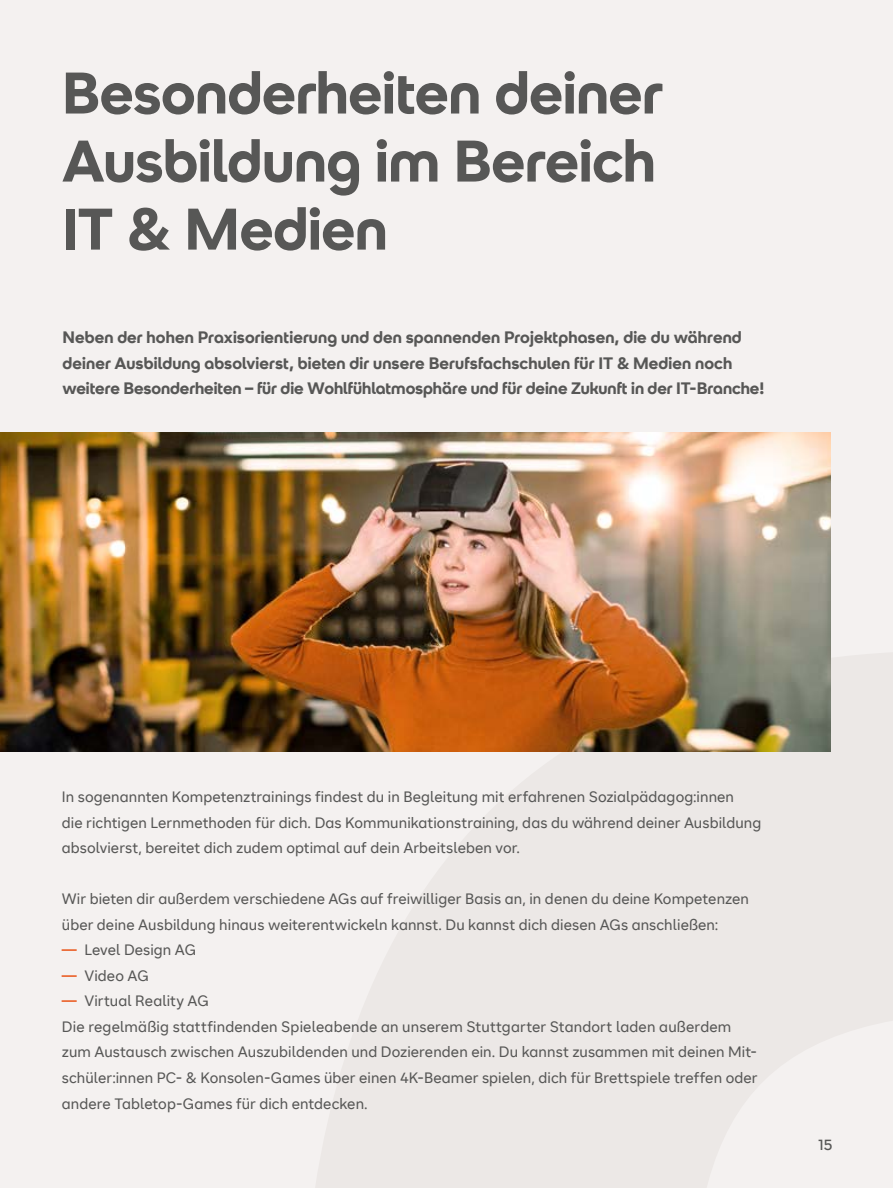
<style>
.page{position:relative;width:893px;height:1188px;background:#f4f1f0}
.page>*{position:absolute;margin:0;border:0;box-sizing:border-box;transform-origin:0 0}
.t1{font:700 58.5px/68.1px "SRH Headline";letter-spacing:-.005em;color:#575756}
.t2{font:700 16.5px/25.5px "SRH Headline";letter-spacing:.005em;color:#575756}
.t3{font:15px/25.5px "SRH Text";letter-spacing:.005em;color:#575756}
.t4{font:15px "SRH Headline";color:#575756}
.s1{color:#e94e0f}
</style>
<div class="page">
<img style="left:0;top:432px;width:831px;height:319px">
<h1 class="t1" style="left:62px;top:59px;width:602px">Besonderheiten deiner<br>Ausbildung im Bereich<br>IT &amp; Medien</h1>
<p class="t2" style="left:63px;top:325px;width:704px">Neben der hohen Praxisorientierung und den spannenden Projektphasen, die du während deiner Ausbildung absolvierst, bieten dir unsere Berufsfachschulen für IT &amp; Medien noch weitere Besonderheiten – für die Wohlfühlatmosphäre und für deine Zukunft in der IT-Branche!</p>
<p class="t3" style="left:62px;top:784px;width:701px">In sogenannten Kompetenztrainings findest du in Begleitung mit erfahrenen Sozialpädagog:innen<br>die richtigen Lernmethoden für dich. Das Kommunikationstraining, das du während deiner Ausbildung absolvierst, bereitet dich zudem optimal auf dein Arbeitsleben vor.</p>
<p class="t3" style="left:62px;top:887px;width:688px">Wir bieten dir außerdem verschiedene AGs auf freiwilliger Basis an, in denen du deine Kompetenzen über deine Ausbildung hinaus weiterentwickeln kannst. Du kannst dich diesen AGs anschließen:</p>
<p class="t3" style="left:62px;top:938px;width:136px"><span class="s1">—</span> Level Design AG</p>
<p class="t3" style="left:62px;top:963px;width:88px"><span class="s1">—</span> Video AG</p>
<p class="t3" style="left:62px;top:989px;width:697px"><span class="s1">—</span> Virtual Reality AG<br>Die regelmäßig stattfindenden Spieleabende an unserem Stuttgarter Standort laden außerdem zum Austausch zwischen Auszubildenden und Dozierenden ein. Du kannst zusammen mit deinen Mit&shy;schüler:innen PC- &amp; Konsolen-Games über einen 4K-Beamer spielen, dich für Brettspiele treffen oder andere Tabletop-Games für dich entdecken.</p>
<p class="t4" style="left:818px;top:1137px;width:16px">15</p>
</div>
